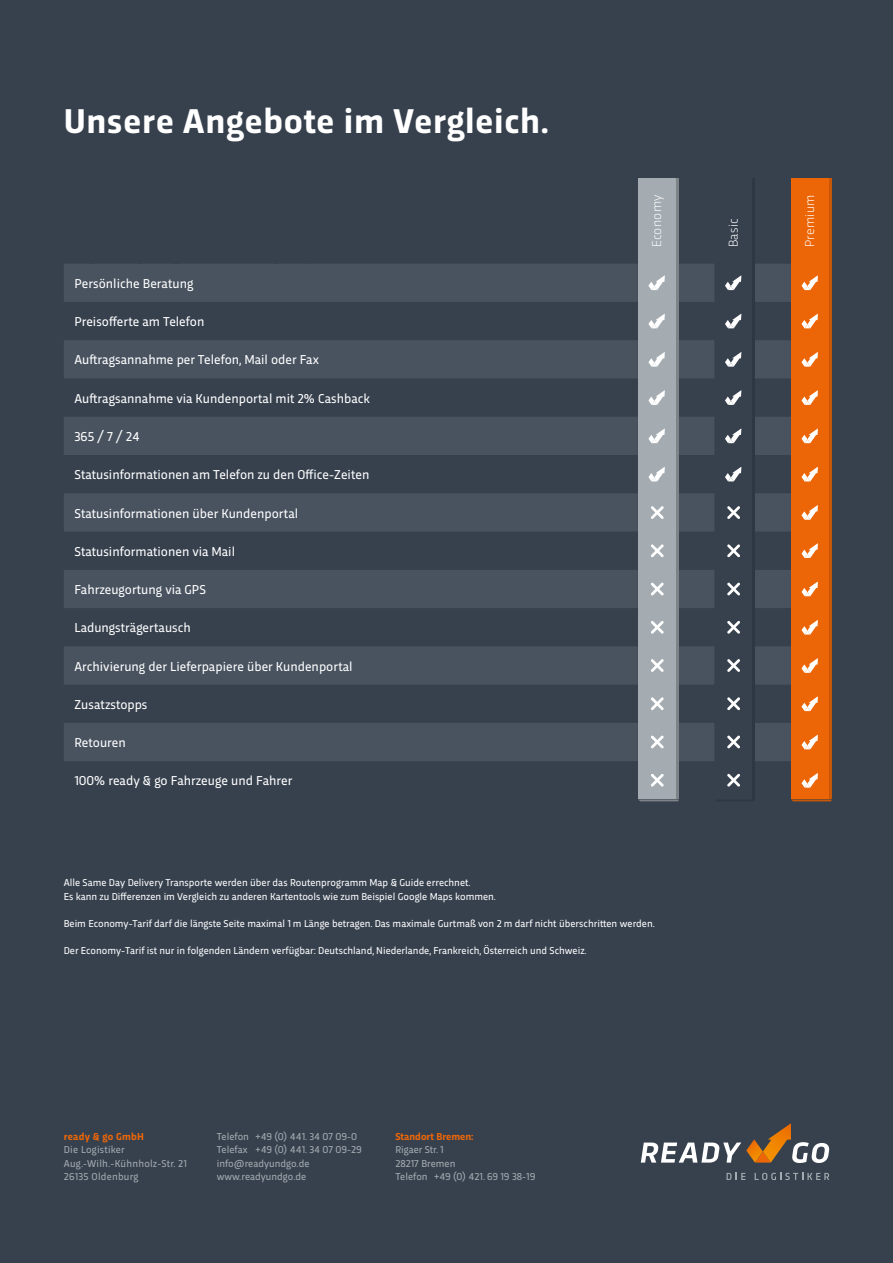
<style>
.page{position:relative;width:893px;height:1263px;background:#37414e}
.page>*{position:absolute;margin:0;border:0;box-sizing:border-box;transform-origin:0 0}
.t1{font:700 36px "Trasandina";letter-spacing:.02em;color:#fff}
.t2{font:13.5px "Trasandina";color:#fff}
.t3{font:300 13.5px "Trasandina";letter-spacing:.02em;color:#fff}
.t4{font:10.5px/13.5px "Trasandina";color:#fff}
.t5{font:10.5px/13.5px "Trasandina";color:#a4acb1}
.t6{font:10.5px/13.5px "Trasandina";letter-spacing:.02em;color:#a4acb1}
.t7{font:700 10.5px "Trasandina";letter-spacing:.005em;color:#ec6608}
</style>
<div class="page">
<svg style="left:726px;top:1173px;width:19px;height:7px"></svg>
<svg style="left:755px;top:1173px;width:74px;height:7px"></svg>
<svg style="left:641px;top:1123px;width:188px;height:40px"></svg>
<div style="left:791px;top:178px;width:38px;height:621px;background:#ec6608"></div>
<div style="left:638px;top:178px;width:38px;height:621px;background:#a4acb1"></div>
<svg style="left:64px;top:264px;width:727px;height:497px;fill:#495360"></svg>
<svg style="left:648px;top:275px;width:17px;height:15px"></svg>
<svg style="left:725px;top:275px;width:16px;height:15px"></svg>
<svg style="left:801px;top:275px;width:17px;height:15px"></svg>
<svg style="left:648px;top:314px;width:17px;height:14px"></svg>
<svg style="left:725px;top:314px;width:16px;height:14px"></svg>
<svg style="left:801px;top:314px;width:17px;height:14px"></svg>
<svg style="left:648px;top:352px;width:17px;height:15px"></svg>
<svg style="left:725px;top:352px;width:16px;height:15px"></svg>
<svg style="left:801px;top:352px;width:17px;height:15px"></svg>
<svg style="left:648px;top:390px;width:17px;height:15px"></svg>
<svg style="left:725px;top:390px;width:16px;height:15px"></svg>
<svg style="left:801px;top:390px;width:17px;height:15px"></svg>
<svg style="left:648px;top:428px;width:17px;height:15px"></svg>
<svg style="left:725px;top:428px;width:16px;height:15px"></svg>
<svg style="left:801px;top:428px;width:17px;height:15px"></svg>
<svg style="left:648px;top:467px;width:17px;height:14px"></svg>
<svg style="left:725px;top:467px;width:16px;height:14px"></svg>
<svg style="left:801px;top:467px;width:17px;height:14px"></svg>
<svg style="left:801px;top:505px;width:17px;height:15px"></svg>
<svg style="left:801px;top:543px;width:17px;height:15px"></svg>
<svg style="left:801px;top:582px;width:17px;height:14px"></svg>
<svg style="left:801px;top:620px;width:17px;height:14px"></svg>
<svg style="left:801px;top:658px;width:17px;height:15px"></svg>
<svg style="left:801px;top:696px;width:17px;height:15px"></svg>
<svg style="left:801px;top:735px;width:17px;height:14px"></svg>
<svg style="left:801px;top:773px;width:17px;height:15px"></svg>
<hr style="left:672px;top:178px;width:4px;height:621px;background:#a4acb1">
<hr style="left:753px;top:178px;width:2px;height:621px;background:#2e3742">
<hr style="left:829px;top:178px;width:2px;height:621px;background:#c85805">
<hr style="left:676px;top:178px;width:2px;height:621px;background:#7d8386">
<svg style="left:638px;top:799px;width:40px;height:2px"></svg>
<svg style="left:716px;top:799px;width:39px;height:2px"></svg>
<svg style="left:791px;top:799px;width:40px;height:2px"></svg>
<svg style="left:651px;top:506px;width:13px;height:13px"></svg>
<svg style="left:727px;top:506px;width:13px;height:13px"></svg>
<svg style="left:651px;top:544px;width:13px;height:13px"></svg>
<svg style="left:727px;top:544px;width:13px;height:13px"></svg>
<svg style="left:651px;top:583px;width:13px;height:12px"></svg>
<svg style="left:727px;top:583px;width:13px;height:12px"></svg>
<svg style="left:651px;top:621px;width:13px;height:13px"></svg>
<svg style="left:727px;top:621px;width:13px;height:13px"></svg>
<svg style="left:651px;top:659px;width:13px;height:13px"></svg>
<svg style="left:727px;top:659px;width:13px;height:13px"></svg>
<svg style="left:651px;top:697px;width:13px;height:13px"></svg>
<svg style="left:727px;top:697px;width:13px;height:13px"></svg>
<svg style="left:651px;top:736px;width:13px;height:12px"></svg>
<svg style="left:727px;top:736px;width:13px;height:12px"></svg>
<svg style="left:651px;top:774px;width:13px;height:13px"></svg>
<svg style="left:727px;top:774px;width:13px;height:13px"></svg>
<h1 class="t1" style="left:64px;top:95px;width:487px">Unsere Angebote im Vergleich.</h1>
<p class="t2" style="left:74px;top:273px;width:120px">Persönliche Beratung</p>
<p class="t2" style="left:74px;top:311px;width:132px">Preisofferte am Telefon</p>
<p class="t2" style="left:74px;top:350px;width:246px">Auftragsannahme per Telefon, Mail oder Fax</p>
<p class="t2" style="left:74px;top:388px;width:297px">Auftragsannahme via Kundenportal mit 2% Cashback</p>
<p class="t2" style="left:74px;top:426px;width:67px">365 / 7 / 24</p>
<p class="t2" style="left:74px;top:465px;width:296px">Statusinformationen am Telefon zu den Office-Zeiten</p>
<p class="t2" style="left:74px;top:503px;width:225px">Statusinformationen über Kundenportal</p>
<p class="t2" style="left:74px;top:541px;width:162px">Statusinformationen via Mail</p>
<p class="t2" style="left:74px;top:579px;width:133px">Fahrzeugortung via GPS</p>
<p class="t2" style="left:74px;top:618px;width:118px">Ladungsträgertausch</p>
<p class="t2" style="left:74px;top:656px;width:280px">Archivierung der Lieferpapiere über Kundenportal</p>
<p class="t2" style="left:74px;top:694px;width:74px">Zusatzstopps</p>
<p class="t2" style="left:74px;top:732px;width:53px">Retouren</p>
<p class="t2" style="left:74px;top:771px;width:219px">100% ready &amp; go Fahrzeuge und Fahrer</p>
<p class="t3" style="left:647px;top:247px;width:54px;rotate:-90deg">Economy</p>
<p class="t4" style="left:64px;top:875px;width:434px">Alle Same Day Delivery Transporte werden über das Routenprogramm Map &amp; Guide errechnet.<br>Es kann zu Differenzen im Vergleich zu anderen Kartentools wie zum Beispiel Google Maps kommen.</p>
<p class="t4" style="left:64px;top:915px;width:593px">Beim Economy-Tarif darf die längste Seite maximal 1 m Länge betragen. Das maximale Gurtmaß von 2 m darf nicht überschritten werden.</p>
<p class="t4" style="left:64px;top:942px;width:524px">Der Economy-Tarif ist nur in folgenden Ländern verfügbar: Deutschland, Niederlande, Frankreich, Österreich und Schweiz.</p>
<p class="t3" style="left:723px;top:247px;width:30px;rotate:-90deg">Basic</p>
<p class="t3" style="left:800px;top:247px;width:54px;rotate:-90deg">Premium</p>
<p class="t7" style="left:64px;top:1128px;width:82px">ready &amp; go GmbH</p>
<p class="t6" style="left:64px;top:1142px;width:125px">Die Logistiker<br>Aug.-Wilh.-Kühnholz-Str. 21<br>26135 Oldenburg</p>
<p class="t5" style="left:217px;top:1128px;width:146px">Telefon +49 (0) 441. 34 07 09-0<br>Telefax +49 (0) 441. 34 07 09-29 info@readyundgo.de www.readyundgo.de</p>
<p class="t7" style="left:395px;top:1128px;width:80px">Standort Bremen:</p>
<p class="t5" style="left:395px;top:1142px;width:141px">Rigaer Str. 1<br>28217 Bremen<br>Telefon +49 (0) 421. 69 19 38-19</p>
</div>
